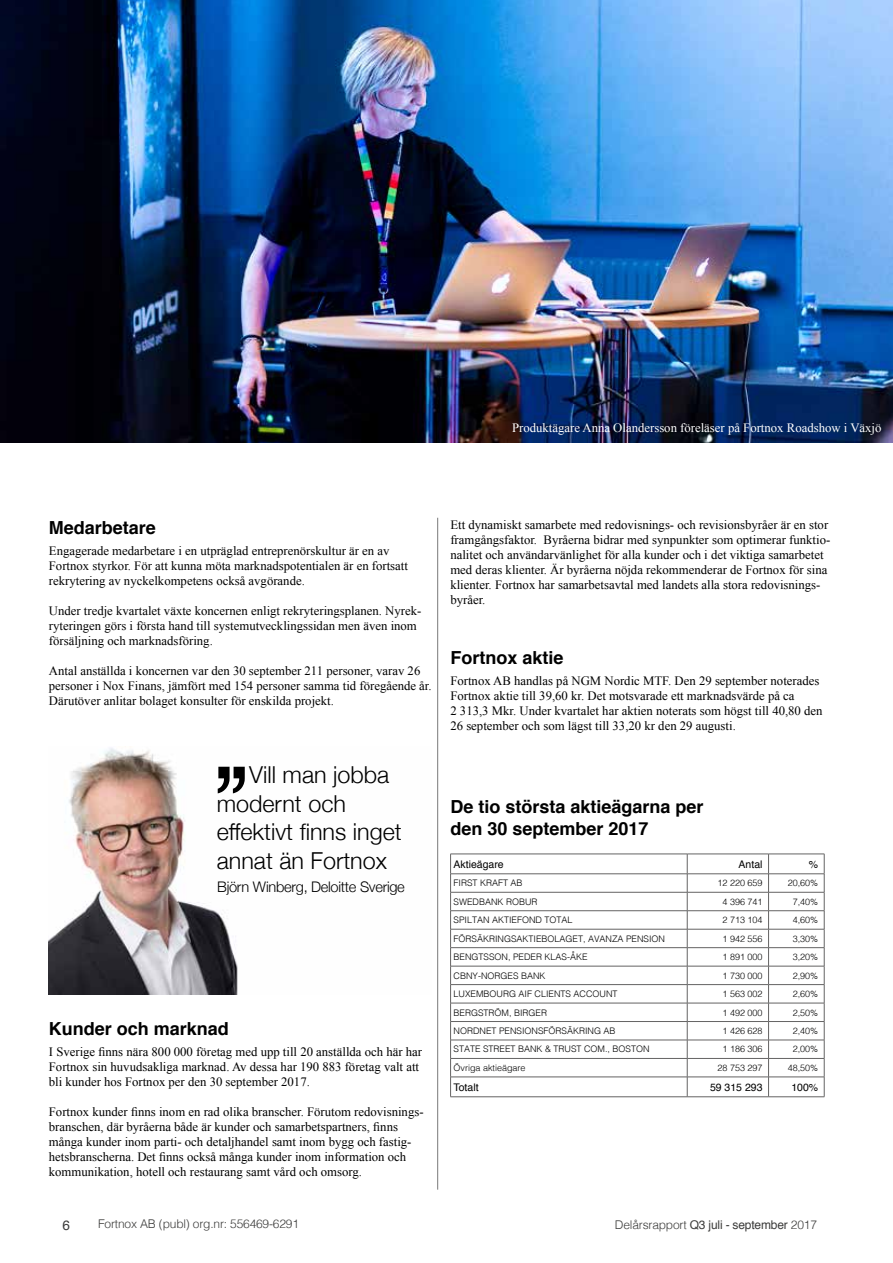
<style>
.page{position:relative;width:893px;height:1263px;background:#fff}
.page>*{position:absolute;margin:0;border:0;box-sizing:border-box;transform-origin:0 0}
.t1{font:300 23.4px/28.8px "Helvetica Neue";color:#000}
.t2{font:700 18px/22.5px "Helvetica";color:#000}
.t3{font:300 14.55px "Helvetica Neue";letter-spacing:-.02em;color:#000}
.t4{font:13.5px "Helvetica";color:#3c3c3b}
.t5{font:12.75px/15px "Times New Roman";color:#000}
.t6{font:12.75px "Times New Roman";color:#fff}
.t7{font:300 12px "Helvetica";letter-spacing:-.015em;color:#3c3c3b}
.t8{font:10.5px "Helvetica";color:#000}
.t9{font:300 9px "Helvetica";color:#000}
.s1{font-weight:400}
</style>
<div class="page">
<hr style="left:450px;top:854px;width:237px;height:1px;background:#646363">
<hr style="left:687px;top:854px;width:81px;height:1px;background:#646363">
<hr style="left:768px;top:854px;width:56px;height:1px;background:#646363">
<hr style="left:450px;top:873px;width:237px;height:1px;background:#646363">
<hr style="left:687px;top:873px;width:81px;height:1px;background:#646363">
<hr style="left:768px;top:873px;width:56px;height:1px;background:#646363">
<hr style="left:450px;top:892px;width:237px;height:1px;background:#646363">
<hr style="left:687px;top:892px;width:81px;height:1px;background:#646363">
<hr style="left:768px;top:892px;width:56px;height:1px;background:#646363">
<hr style="left:450px;top:910px;width:237px;height:1px;background:#646363">
<hr style="left:687px;top:910px;width:81px;height:1px;background:#646363">
<hr style="left:768px;top:910px;width:56px;height:1px;background:#646363">
<hr style="left:450px;top:929px;width:237px;height:1px;background:#646363">
<hr style="left:687px;top:929px;width:81px;height:1px;background:#646363">
<hr style="left:768px;top:929px;width:56px;height:1px;background:#646363">
<hr style="left:450px;top:947px;width:237px;height:1px;background:#646363">
<hr style="left:687px;top:947px;width:81px;height:1px;background:#646363">
<hr style="left:768px;top:947px;width:56px;height:1px;background:#646363">
<hr style="left:450px;top:966px;width:237px;height:1px;background:#646363">
<hr style="left:687px;top:966px;width:81px;height:1px;background:#646363">
<hr style="left:768px;top:966px;width:56px;height:1px;background:#646363">
<hr style="left:450px;top:984px;width:237px;height:1px;background:#646363">
<hr style="left:687px;top:984px;width:81px;height:1px;background:#646363">
<hr style="left:768px;top:984px;width:56px;height:1px;background:#646363">
<hr style="left:450px;top:1003px;width:237px;height:1px;background:#646363">
<hr style="left:687px;top:1003px;width:81px;height:1px;background:#646363">
<hr style="left:768px;top:1003px;width:56px;height:1px;background:#646363">
<hr style="left:450px;top:1021px;width:237px;height:1px;background:#646363">
<hr style="left:687px;top:1021px;width:81px;height:1px;background:#646363">
<hr style="left:768px;top:1021px;width:56px;height:1px;background:#646363">
<hr style="left:450px;top:1040px;width:237px;height:1px;background:#646363">
<hr style="left:687px;top:1040px;width:81px;height:1px;background:#646363">
<hr style="left:768px;top:1040px;width:56px;height:1px;background:#646363">
<hr style="left:450px;top:1058px;width:237px;height:1px;background:#646363">
<hr style="left:687px;top:1058px;width:81px;height:1px;background:#646363">
<hr style="left:768px;top:1058px;width:56px;height:1px;background:#646363">
<hr style="left:450px;top:1077px;width:237px;height:1px;background:#646363">
<svg style="left:450px;top:854px;width:1px;height:242px"></svg>
<hr style="left:687px;top:1077px;width:81px;height:1px;background:#646363">
<svg style="left:687px;top:854px;width:1px;height:242px"></svg>
<hr style="left:768px;top:1077px;width:56px;height:1px;background:#646363">
<svg style="left:768px;top:854px;width:1px;height:242px"></svg>
<svg style="left:824px;top:854px;width:1px;height:242px"></svg>
<hr style="left:450px;top:1096px;width:237px;height:1px;background:#646363">
<hr style="left:687px;top:1096px;width:81px;height:1px;background:#646363">
<hr style="left:768px;top:1096px;width:56px;height:1px;background:#646363">
<hr style="left:437px;top:518px;width:1px;height:671px;background:#797979">
<img style="left:49px;top:748px;width:196px;height:246px">
<svg style="left:218px;top:767px;width:27px;height:26px"></svg>
<img style="left:0;top:0;width:893px;height:442px">
<p class="t6" style="left:512px;top:419px;width:371px">Produktägare Anna Olandersson föreläser på Fortnox Roadshow i Växjö</p>
<h2 class="t2" style="left:49px;top:516px;width:109px">Medarbetare</h2>
<p class="t5" style="left:49px;top:543px;width:361px">Engagerade medarbetare i en utpräglad entreprenörskultur är en av<br>Fortnox styrkor. För att kunna möta marknadspotentialen är en fortsatt rekrytering av nyckelkompetens också avgörande.</p>
<p class="t5" style="left:49px;top:603px;width:374px">Under tredje kvartalet växte koncernen enligt rekryteringsplanen. Nyrek&shy;ryteringen görs i första hand till systemutvecklingssidan men även inom försäljning och marknadsföring.</p>
<p class="t5" style="left:49px;top:663px;width:384px">Antal anställda i koncernen var den 30 september 211 personer, varav 26 personer i Nox Finans, jämfört med 154 personer samma tid föregående år.<br>Därutöver anlitar bolaget konsulter för enskilda projekt.</p>
<h1 class="t1" style="left:217px;top:758px;width:186px;text-indent:32px">Vill man jobba modernt och effektivt finns inget annat än Fortnox</h1>
<p class="t3" style="left:217px;top:875px;width:189px">Björn Winberg, Deloitte Sverige</p>
<h2 class="t2" style="left:49px;top:1017px;width:182px">Kunder och marknad</h2>
<p class="t5" style="left:49px;top:1044px;width:375px">I Sverige finns nära 800 000 företag med upp till 20 anställda och här har<br>Fortnox sin huvudsakliga marknad. Av dessa har 190 883 företag valt att bli kunder hos Fortnox per den 30 september 2017.</p>
<p class="t5" style="left:49px;top:1104px;width:376px">Fortnox kunder finns inom en rad olika branscher. Förutom redovisnings&shy;branschen, där byråerna både är kunder och samarbetspartners, finns många kunder inom parti- och detaljhandel samt inom bygg och fastig&shy;hetsbranscherna. Det finns också många kunder inom information och kommunikation, hotell och restaurang samt vård och omsorg.</p>
<p class="t5" style="left:450px;top:517px;width:381px">Ett dynamiskt samarbete med redovisnings- och revisionsbyråer är en stor framgångsfaktor. Byråerna bidrar med synpunkter som optimerar funktio&shy;nalitet och användarvänlighet för alla kunder och i det viktiga samarbetet med deras klienter. Är byråerna nöjda rekommenderar de Fortnox för sina klienter. Fortnox har samarbetsavtal med landets alla stora redovisnings&shy;byråer.</p>
<h2 class="t2" style="left:450px;top:647px;width:115px">Fortnox aktie</h2>
<p class="t5" style="left:450px;top:673px;width:374px">Fortnox AB handlas på NGM Nordic MTF. Den 29 september noterades Fortnox aktie till 39,60 kr. Det motsvarade ett marknadsvärde på ca<br>2 313,3 Mkr. Under kvartalet har aktien noterats som högst till 40,80 den 26 september och som lägst till 33,20 kr den 29 augusti.</p>
<h2 class="t2" style="left:450px;top:795px;width:255px">De tio största aktieägarna per den 30 september 2017</h2>
<p class="t8" style="left:454px;top:856px;width:52px">Aktieägare</p>
<p class="t8" style="left:739px;top:856px;width:25px">Antal</p>
<p class="t8" style="left:809px;top:856px;width:11px">%</p>
<p class="t9" style="left:454px;top:875px;width:71px">FIRST KRAFT AB</p>
<p class="t9" style="left:717px;top:875px;width:47px">12 220 659</p>
<p class="t9" style="left:788px;top:875px;width:32px">20,60%</p>
<p class="t9" style="left:454px;top:894px;width:86px">SWEDBANK ROBUR</p>
<p class="t9" style="left:722px;top:894px;width:42px">4 396 741</p>
<p class="t9" style="left:793px;top:894px;width:27px">7,40%</p>
<p class="t9" style="left:454px;top:912px;width:121px">SPILTAN AKTIEFOND TOTAL</p>
<p class="t9" style="left:722px;top:912px;width:42px">2 713 104</p>
<p class="t9" style="left:793px;top:912px;width:27px">4,60%</p>
<p class="t9" style="left:454px;top:931px;width:213px">FÖRSÄKRINGSAKTIEBOLAGET, AVANZA PENSION</p>
<p class="t9" style="left:722px;top:931px;width:42px">1 942 556</p>
<p class="t9" style="left:793px;top:931px;width:27px">3,30%</p>
<p class="t9" style="left:454px;top:949px;width:136px">BENGTSSON, PEDER KLAS-ÅKE</p>
<p class="t9" style="left:722px;top:949px;width:42px">1 891 000</p>
<p class="t9" style="left:793px;top:949px;width:27px">3,20%</p>
<p class="t9" style="left:454px;top:968px;width:94px">CBNY-NORGES BANK</p>
<p class="t9" style="left:722px;top:968px;width:42px">1 730 000</p>
<p class="t9" style="left:793px;top:968px;width:27px">2,90%</p>
<p class="t9" style="left:454px;top:986px;width:166px">LUXEMBOURG AIF CLIENTS ACCOUNT</p>
<p class="t9" style="left:722px;top:986px;width:42px">1 563 002</p>
<p class="t9" style="left:793px;top:986px;width:27px">2,60%</p>
<p class="t9" style="left:454px;top:1005px;width:95px">BERGSTRÖM, BIRGER</p>
<p class="t9" style="left:722px;top:1005px;width:42px">1 492 000</p>
<p class="t9" style="left:793px;top:1005px;width:27px">2,50%</p>
<p class="t9" style="left:454px;top:1023px;width:164px">NORDNET PENSIONSFÖRSÄKRING AB</p>
<p class="t9" style="left:722px;top:1023px;width:42px">1 426 628</p>
<p class="t9" style="left:793px;top:1023px;width:27px">2,40%</p>
<p class="t9" style="left:454px;top:1041px;width:198px">STATE STREET BANK &amp; TRUST COM., BOSTON</p>
<p class="t9" style="left:722px;top:1041px;width:42px">1 186 306</p>
<p class="t9" style="left:793px;top:1041px;width:27px">2,00%</p>
<p class="t9" style="left:454px;top:1060px;width:74px">Övriga aktieägare</p>
<p class="t9" style="left:717px;top:1060px;width:47px">28 753 297</p>
<p class="t9" style="left:788px;top:1060px;width:32px">48,50%</p>
<p class="t8" style="left:454px;top:1079px;width:27px">Totalt</p>
<p class="t8" style="left:710px;top:1079px;width:54px">59 315 293</p>
<p class="t8" style="left:791px;top:1079px;width:28px">100%</p>
<p class="t4" style="left:63px;top:1214px;width:9px">6</p>
<p class="t7" style="left:98px;top:1214px;width:202px">Fortnox AB (publ) org.nr: 556469-6291</p>
<p class="t7" style="left:615px;top:1214px;width:204px">Delårsrapport <span class="s1">Q3 juli - september</span> 2017</p>
</div>
